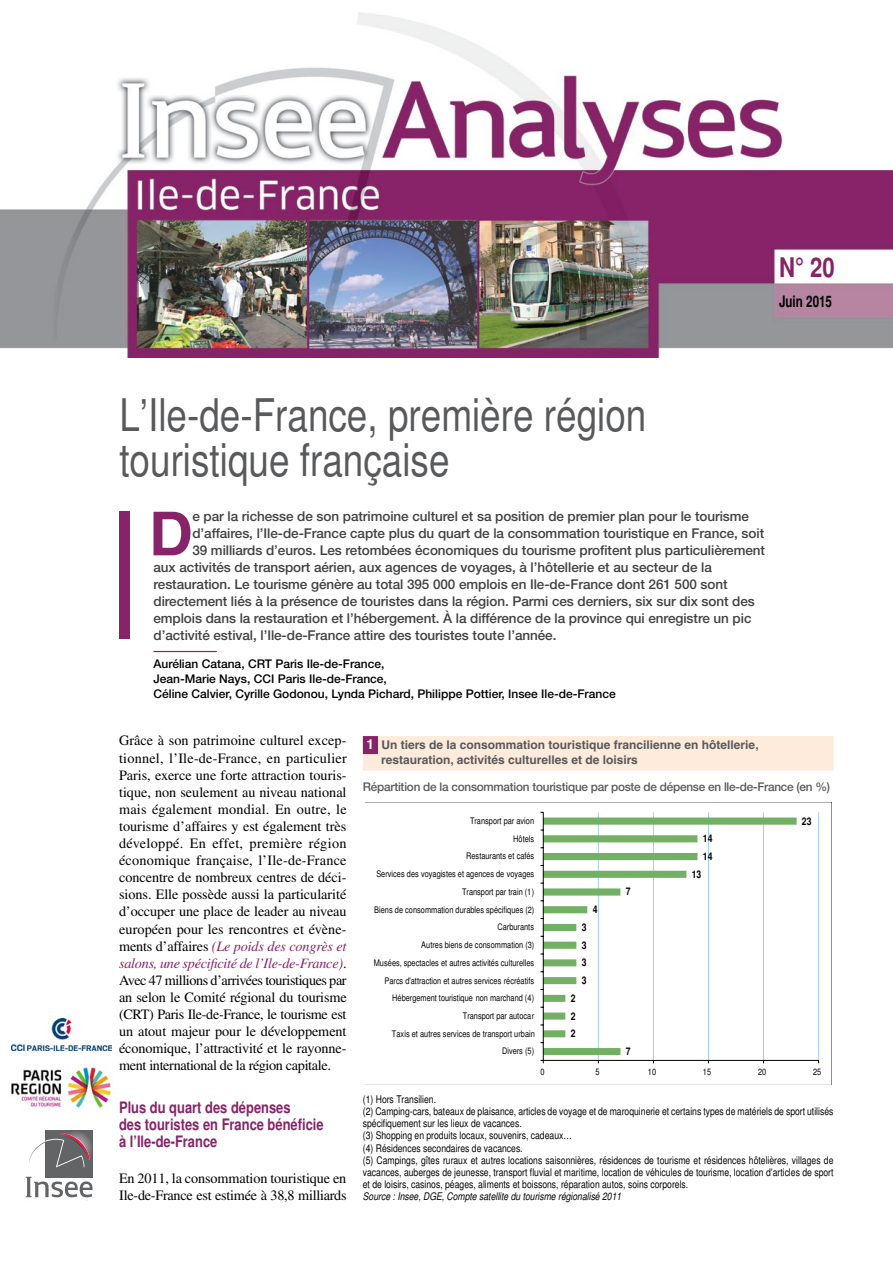
<style>
.page{position:relative;width:893px;height:1263px;background:#fff}
.page>*{position:absolute;margin:0;border:0;box-sizing:border-box;transform-origin:0 0}
.INSEE_Chapo{font:700 60.75px "Helvetica";color:#872368}
.INSEE_Texte_Titre{font:condensed 45px/45px "Helvetica";color:#58595b}
.INSEE_Texte_N{font:700 condensed 27px "Helvetica";color:#872368}
.INSEE_InterNLig{font:700 condensed 15.75px/17.1px "Helvetica";color:#872368}
.INSEE_Texte_date{font:700 condensed 15.75px "Helvetica";color:#000;scale:.9 1}
.INSEE_Body_texte{font:14.25px/17.1px "Times LT Std";letter-spacing:-.01em;color:#000;text-align:justify}
.INSEE_Chapo-2{font:500 13.5px "Helvetica Neue LT Std";letter-spacing:-.005em;color:#414042}
.INSEE_Auteur{font:500 12px/15px "Helvetica Neue LT Std";color:#000}
.INSEE_Figure_Titre_2{font:700 12px/14.4px "Helvetica";color:#58595b}
.INSEE_Figure_Sous_Ti{font:500 12px "Helvetica Neue LT Std";letter-spacing:-.02em;color:#58595b}
.INSEE_Figure_Note{font:condensed 10.5px/12.1px "Helvetica";color:#000}
.INSEE_Figure_Source{font:italic condensed 10.5px "Helvetica";color:#000}
.t1{font:700 condensed 10.5px "Helvetica";color:#010101}
.t2{font:condensed 9px "Helvetica";color:#010101}
.s1{font-style:italic;color:#872368}
.s2{font-size:13.65px;color:#fff}
</style>
<div class="page">
<hr style="left:153px;top:651px;width:64px;height:1px;background:#872368">
<div style="left:119px;top:512px;width:11px;height:127px;background:#872368"></div>
<div style="left:45px;top:1130px;width:48px;height:47px;background:#636466"></div>
<svg style="left:26px;top:1132px;width:67px;height:65px"></svg>
<img style="left:0;top:13px;width:893px;height:344px">
<div style="left:363px;top:736px;width:470px;height:34px;background:#feebdb"></div>
<div style="left:363px;top:736px;width:15px;height:18px;background:#872368"></div>
<svg style="left:540px;top:811px;width:280px;height:253px"></svg>
<img style="left:11px;top:1018px;width:100px;height:33px">
<img style="left:11px;top:1066px;width:101px;height:43px">
<p class="INSEE_Texte_N" style="left:779px;top:251px;width:57px">N° 20</p>
<p class="INSEE_Texte_date" style="left:779px;top:292px;width:60px">Juin 2015</p>
<p class="INSEE_Texte_Titre" style="left:119px;top:393px;width:529px">L’Ile‑de‑France, première région touristique française</p>
<p class="INSEE_Chapo" style="left:149px;top:497px;width:45px">D</p>
<p class="INSEE_Chapo-2" style="left:192px;top:509px;width:558px">e par la richesse de son patrimoine culturel et sa position de premier plan pour le tourisme</p>
<p class="INSEE_Chapo-2" style="left:192px;top:525px;width:573px">d’affaires, l’Ile‑de‑France capte plus du quart de la consommation touristique en France, soit</p>
<p class="INSEE_Chapo-2" style="left:192px;top:542px;width:574px">39 milliards d’euros. Les retombées économiques du tourisme profitent plus particulièrement</p>
<p class="INSEE_Chapo-2" style="left:153px;top:559px;width:560px">aux activités de transport aérien, aux agences de voyages, à l’hôtellerie et au secteur de la</p>
<p class="INSEE_Chapo-2" style="left:153px;top:576px;width:576px">restauration. Le tourisme génère au total 395 000 emplois en Ile‑de‑France dont 261 500 sont</p>
<p class="INSEE_Chapo-2" style="left:153px;top:593px;width:603px">directement liés à la présence de touristes dans la région. Parmi ces derniers, six sur dix sont des</p>
<p class="INSEE_Chapo-2" style="left:153px;top:610px;width:599px">emplois dans la restauration et l’hébergement. À la différence de la province qui enregistre un pic</p>
<p class="INSEE_Chapo-2" style="left:153px;top:627px;width:404px">d’activité estival, l’Ile‑de‑France attire des touristes toute l’année.</p>
<p class="INSEE_Auteur" style="left:153px;top:656px;width:464px">Aurélian Catana, CRT Paris Ile‑de‑France,<br>Jean‑Marie Nays, CCI Paris Ile‑de‑France,<br>Céline Calvier, Cyrille Godonou, Lynda Pichard, Philippe Pottier, Insee Ile‑de‑France</p>
<p class="INSEE_Body_texte" style="left:119px;top:732px;width:229px">Grâce à son patrimoine culturel excep‑ tionnel, l’Ile‑de‑France, en particulier Paris, exerce une forte attraction touris‑ tique, non seulement au niveau national mais également mondial. En outre, le tourisme d’affaires y est également très développé. En effet, première région économique française, l’Ile‑de‑France concentre de nombreux centres de déci‑ sions. Elle possède aussi la particularité d’occuper une place de leader au niveau européen pour les rencontres et évène‑ ments d’affaires <span class="s1">(Le poids des congrès et salons, une spécificité de l’Ile‑de‑France)</span>.</p>
<p class="INSEE_Body_texte" style="left:119px;top:971px;width:229px">Avec 47 millions d’arrivées touristiques par an selon le Comité régional du tourisme (CRT) Paris Ile‑de‑France, le tourisme est un atout majeur pour le développement économique, l’attractivité et le rayonne‑ ment international de la région capitale.</p>
<p class="INSEE_InterNLig" style="left:119px;top:1099px;width:206px">Plus du quart des dépenses<br>des touristes en France bénéficie à l’Ile‑de‑France</p>
<p class="INSEE_Body_texte" style="left:119px;top:1169px;width:229px">En 2011, la consommation touristique en<br>Ile‑de‑France est estimée à 38,8 milliards</p>
<p class="INSEE_Figure_Titre_2" style="left:381px;top:738px;width:379px;text-indent:-14px"><span class="s2">1</span> Un tiers de la consommation touristique francilienne en hôtellerie, restauration, activités culturelles et de loisirs</p>
<p class="INSEE_Figure_Sous_Ti" style="left:363px;top:779px;width:469px">Répartition de la consommation touristique par poste de dépense en lle-de-France (en %)</p>
<p class="t1" style="left:802px;top:815px;width:11px">23</p>
<p class="t2" style="left:470px;top:815px;width:66px">Transport par avion</p>
<p class="t1" style="left:703px;top:832px;width:11px">14</p>
<p class="t2" style="left:513px;top:833px;width:23px">Hôtels</p>
<p class="t1" style="left:703px;top:850px;width:11px">14</p>
<p class="t2" style="left:466px;top:851px;width:70px">Restaurants et cafés</p>
<p class="t1" style="left:692px;top:868px;width:11px">13</p>
<p class="t2" style="left:376px;top:869px;width:159px">Services des voyagistes et agences de voyages</p>
<p class="t1" style="left:626px;top:885px;width:6px">7</p>
<p class="t2" style="left:462px;top:886px;width:74px">Transport par train (1)</p>
<p class="t1" style="left:593px;top:903px;width:6px">4</p>
<p class="t2" style="left:374px;top:904px;width:161px">Biens de consommation durables spécifiques (2)</p>
<p class="t1" style="left:582px;top:921px;width:6px">3</p>
<p class="t2" style="left:498px;top:922px;width:38px">Carburants</p>
<p class="t1" style="left:582px;top:939px;width:6px">3</p>
<p class="t2" style="left:421px;top:939px;width:114px">Autres biens de consommation (3)</p>
<p class="t1" style="left:582px;top:956px;width:6px">3</p>
<p class="t2" style="left:374px;top:957px;width:162px">Musées, spectacles et autres activités culturelles</p>
<p class="t1" style="left:582px;top:974px;width:6px">3</p>
<p class="t2" style="left:384px;top:975px;width:151px">Parcs d'attraction et autres services récréatifs</p>
<p class="t1" style="left:571px;top:992px;width:6px">2</p>
<p class="t2" style="left:392px;top:993px;width:143px">Hébergement touristique non marchand (4)</p>
<p class="t1" style="left:571px;top:1010px;width:6px">2</p>
<p class="t2" style="left:463px;top:1010px;width:73px">Transport par autocar</p>
<p class="t1" style="left:571px;top:1027px;width:6px">2</p>
<p class="t2" style="left:392px;top:1028px;width:145px">Taxis et autres services de transport urbain</p>
<p class="t1" style="left:626px;top:1045px;width:6px">7</p>
<p class="t2" style="left:502px;top:1046px;width:34px">Divers (5)</p>
<p class="t2" style="left:540px;top:1066px;width:6px">0</p>
<p class="t2" style="left:596px;top:1066px;width:6px">5</p>
<p class="t2" style="left:648px;top:1066px;width:10px">10</p>
<p class="t2" style="left:703px;top:1066px;width:10px">15</p>
<p class="t2" style="left:758px;top:1066px;width:10px">20</p>
<p class="t2" style="left:813px;top:1066px;width:10px">25</p>
<p class="INSEE_Figure_Note" style="left:363px;top:1093px;width:75px">(1) Hors Transilien.</p>
<p class="INSEE_Figure_Note" style="left:363px;top:1105px;width:472px">(2) Camping-cars, bateaux de plaisance, articles de voyage et de maroquinerie et certains types de matériels de sport utilisés spécifiquement sur les lieux de vacances.</p>
<p class="INSEE_Figure_Note" style="left:363px;top:1129px;width:211px">(3) Shopping en produits locaux, souvenirs, cadeaux…</p>
<p class="INSEE_Figure_Note" style="left:363px;top:1142px;width:161px">(4) Résidences secondaires de vacances.</p>
<p class="INSEE_Figure_Note" style="left:363px;top:1154px;width:472px;text-align:justify">(5) Campings, gîtes ruraux et autres locations saisonnières, résidences de tourisme et résidences hôtelières, villages de vacances, auberges de jeunesse, transport fluvial et maritime, location de véhicules de tourisme, location d’articles de sport et de loisirs, casinos, péages, aliments et boissons, réparation autos, soins corporels.</p>
<p class="INSEE_Figure_Source" style="left:363px;top:1190px;width:260px">Source : Insee, DGE, Compte satellite du tourisme régionalisé 2011</p>
</div>
